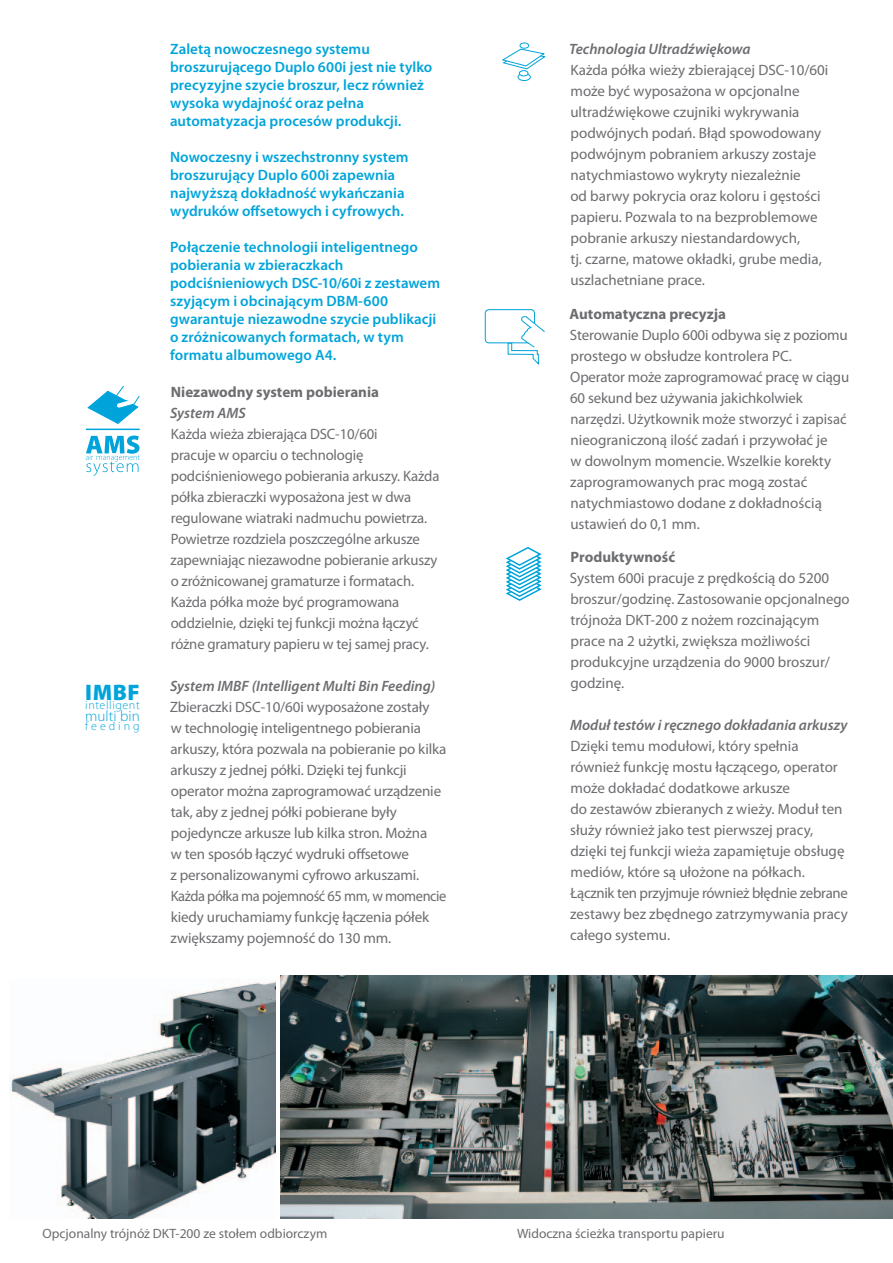
<style>
.page{position:relative;width:893px;height:1263px;background:#fff}
.page>*{position:absolute;margin:0;border:0;box-sizing:border-box;transform-origin:0 0}
.t1{font:900 22.5px "Myriad Pro";color:#00a4da}
.t2{font:15px/21px "Myriad Pro";letter-spacing:-.005em;color:#6c6d70}
.t3{font:600 15px/18px "Myriad Pro";color:#00a4da}
.t4{font:italic 600 15px "Myriad Pro";color:#6c6d70}
.t5{font:700 15px "Myriad Pro";color:#6c6d70}
.t6{font:300 15px "Myriad Pro";color:#00a4da}
.t7{font:13.5px "Myriad Pro";color:#6c6d70}
.t8{font:300 12px "Myriad Pro";letter-spacing:.05em;color:#00a4da}
.t9{font:300 12px "Myriad Pro";letter-spacing:.245em;color:#00a4da}
</style>
<div class="page">
<img style="left:9px;top:981px;width:267px;height:238px">
<img style="left:280px;top:975px;width:613px;height:244px">
<div style="left:485px;top:309px;width:50px;height:34px;border:1px solid #00a4da;border-radius:4px"></div>
<svg style="left:507px;top:316px;width:38px;height:49px"></svg>
<svg style="left:506px;top:547px;width:36px;height:54px"></svg>
<svg style="left:86px;top:436px;width:54px;height:40px"></svg>
<svg style="left:87px;top:385px;width:53px;height:39px"></svg>
<hr style="left:86px;top:429px;width:54px;height:1px;background:#00a4da">
<div style="left:520px;top:43px;width:9px;height:6px;border:1px solid #00a4da;border-radius:50%"></div>
<div style="left:518px;top:73px;width:13px;height:8px;border:1px solid #00a4da;border-radius:50%"></div>
<svg style="left:501px;top:48px;width:45px;height:22px"></svg>
<div style="left:519px;top:71px;width:9px;height:5px;background:#fff;border-radius:50%"></div>
<div style="left:519px;top:70px;width:9px;height:6px;border:1px solid #00a4da;border-radius:50%"></div>
<h1 class="t1" style="left:85px;top:680px;width:56px">IMBF</h1>
<p class="t8" style="left:85px;top:698px;width:56px">intelligent</p>
<p class="t6" style="left:85px;top:708px;width:56px">multi bin</p>
<p class="t9" style="left:85px;top:719px;width:56px">feeding</p>
<p class="t3" style="left:170px;top:40px;width:264px">Zaletą nowoczesnego systemu broszurującego Duplo 600i jest nie tylko precyzyjne szycie broszur, lecz również wysoka wydajność oraz pełna automatyzacja procesów produkcji.</p>
<p class="t3" style="left:170px;top:148px;width:240px">Nowoczesny i wszechstronny system broszurujący Duplo 600i zapewnia najwyższą dokładność wykańczania wydruków offsetowych i cyfrowych.</p>
<p class="t3" style="left:170px;top:238px;width:272px">Połączenie technologii inteligentnego pobierania w zbieraczkach podciśnieniowych DSC-10/60i z zestawem szyjącym i obcinającym DBM-600 gwarantuje niezawodne szycie publikacji o zróżnicowanych formatach, w tym formatu albumowego A4.</p>
<p class="t5" style="left:171px;top:382px;width:210px">Niezawodny system pobierania</p>
<p class="t4" style="left:170px;top:405px;width:77px">System AMS</p>
<p class="t2" style="left:171px;top:424px;width:270px">Każda wieża zbierająca DSC-10/60i<br>pracuje w oparciu o technologię podciśnieniowego pobierania arkuszy. Każda półka zbieraczki wyposażona jest w dwa regulowane wiatraki nadmuchu powietrza.<br>Powietrze rozdziela poszczególne arkusze zapewniając niezawodne pobieranie arkuszy o zróżnicowanej gramaturze i formatach.<br>Każda półka może być programowana oddzielnie, dzięki tej funkcji można łączyć różne gramatury papieru w tej samej pracy.</p>
<p class="t4" style="left:170px;top:678px;width:267px">System IMBF (Intelligent Multi Bin Feeding)</p>
<p class="t2" style="left:170px;top:697px;width:278px">Zbieraczki DSC-10/60i wyposażone zostały<br>w technologię inteligentnego pobierania arkuszy, która pozwala na pobieranie po kilka arkuszy z jednej półki. Dzięki tej funkcji operator można zaprogramować urządzenie tak, aby z jednej półki pobierane były pojedyncze arkusze lub kilka stron. Można<br>w ten sposób łączyć wydruki offsetowe<br>z personalizowanymi cyfrowo arkuszami.<br>Każda półka ma pojemność 65 mm, w momencie kiedy uruchamiamy funkcję łączenia półek zwiększamy pojemność do 130 mm.</p>
<p class="t4" style="left:569px;top:41px;width:183px">Technologia Ultradźwiękowa</p>
<p class="t2" style="left:570px;top:60px;width:260px">Każda półka wieży zbierającej DSC-10/60i może być wyposażona w opcjonalne ultradźwiękowe czujniki wykrywania podwójnych podań. Błąd spowodowany podwójnym pobraniem arkuszy zostaje natychmiastowo wykryty niezależnie<br>od barwy pokrycia oraz koloru i gęstości papieru. Pozwala to na bezproblemowe pobranie arkuszy niestandardowych,<br>tj. czarne, matowe okładki, grube media, uszlachetniane prace.</p>
<p class="t5" style="left:570px;top:304px;width:158px">Automatyczna precyzja</p>
<p class="t2" style="left:570px;top:324px;width:281px">Sterowanie Duplo 600i odbywa się z poziomu prostego w obsłudze kontrolera PC.<br>Operator może zaprogramować pracę w ciągu 60 sekund bez używania jakichkolwiek narzędzi. Użytkownik może stworzyć i zapisać nieograniczoną ilość zadań i przywołać je<br>w dowolnym momencie. Wszelkie korekty zaprogramowanych prac mogą zostać natychmiastowo dodane z dokładnością ustawień do 0,1 mm.</p>
<p class="t5" style="left:571px;top:547px;width:106px">Produktywność</p>
<p class="t2" style="left:570px;top:567px;width:281px">System 600i pracuje z prędkością do 5200 broszur/godzinę. Zastosowanie opcjonalnego trójnoża DKT-200 z nożem rozcinającym prace na 2 użytki, zwiększa możliwości produkcyjne urządzenia do 9000 broszur/ godzinę.</p>
<p class="t4" style="left:570px;top:716px;width:279px">Moduł testów i ręcznego dokładania arkuszy</p>
<p class="t2" style="left:570px;top:735px;width:279px">Dzięki temu modułowi, który spełnia również funkcję mostu łączącego, operator może dokładać dodatkowe arkusze<br>do zestawów zbieranych z wieży. Moduł ten służy również jako test pierwszej pracy, dzięki tej funkcji wieża zapamiętuje obsługę mediów, które są ułożone na półkach.<br>Łącznik ten przyjmuje również błędnie zebrane zestawy bez zbędnego zatrzymywania pracy całego systemu.</p>
<p class="t7" style="left:43px;top:1226px;width:286px">Opcjonalny trójnóż DKT-200 ze stołem odbiorczym</p>
<p class="t7" style="left:517px;top:1226px;width:209px">Widoczna ścieżka transportu papieru</p>
</div>
